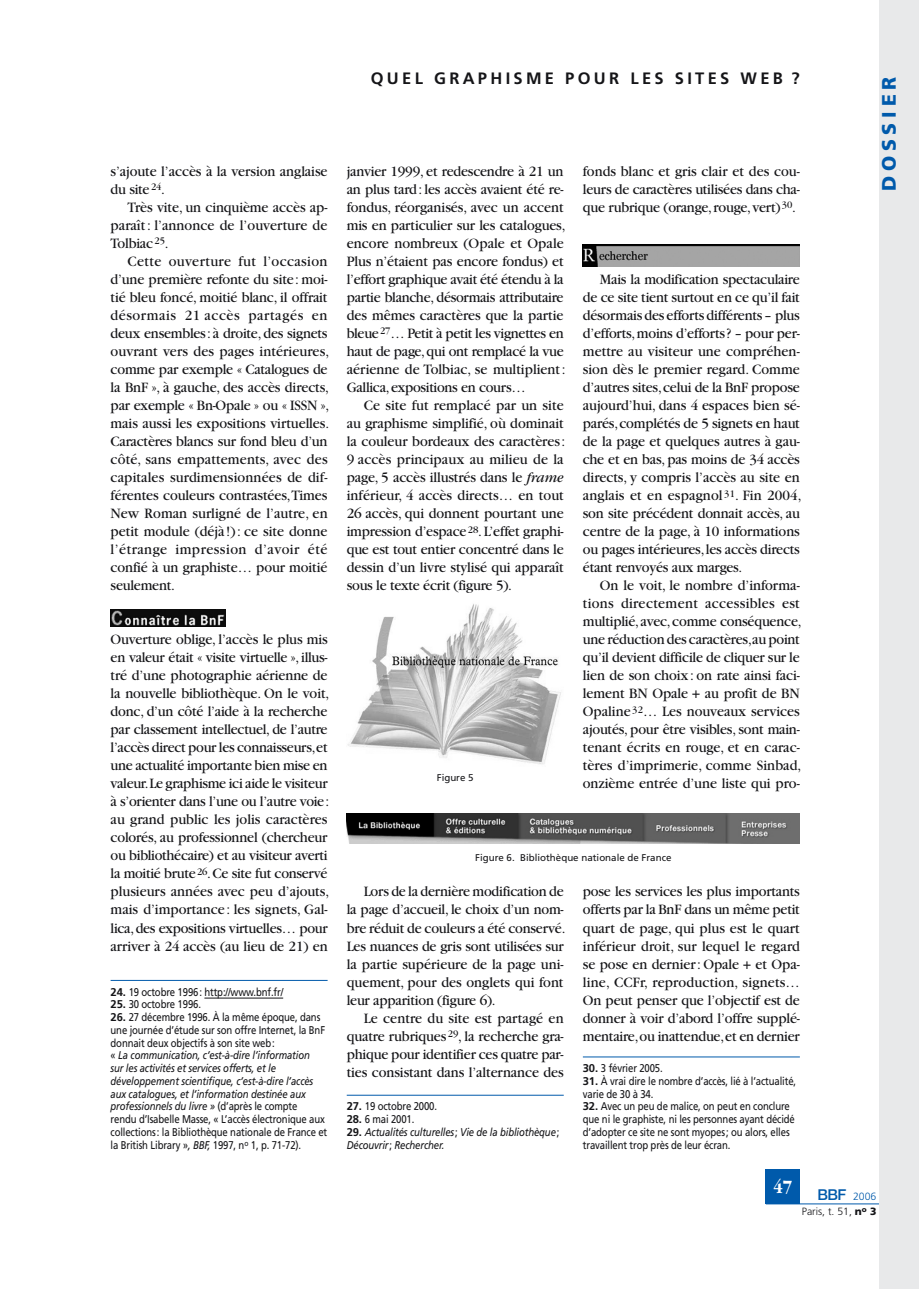
<style>
.page{position:relative;width:919px;height:1289px;background:#fff}
.page>*{position:absolute;margin:0;border:0;box-sizing:border-box;transform-origin:0 0}
.t1{font:900 19.5px "Frutiger";letter-spacing:.25em;color:#005aab}
.t2{font:700 19.5px "Garamond";color:#fff;scale:.85 1}
.t3{font:700 16.5px "Frutiger";letter-spacing:.2em;color:#151518}
.t4{font:15px/18px "Garamond";letter-spacing:-.01em;color:#151518;scale:.95 1}
.t5{font:11.25px/12.8px "Frutiger";letter-spacing:-.015em;color:#151518;scale:.85 1}
.t6{font:italic 11.25px/12.8px "Frutiger";letter-spacing:-.015em;color:#151518;scale:.85 1}
.t7{font:300 10.5px/15.5px "Frutiger";color:#151518;text-align:right}
.t8{font:9.75px "Frutiger";color:#151518}
.s1{font-weight:700}
.s2{font-style:italic}
.s3{font-weight:700;font-style:normal}
.s4{font-style:normal}
.s5{font-family:"Helvetica Neue";font-weight:500;font-size:15px;color:#005aab}
.s6{color:#005aab}
.s7{font-weight:900}
</style>
<div class="page">
<hr style="left:765px;top:1203px;width:153px;height:1px;background:#005aab">
<div style="left:765px;top:1169px;width:34px;height:34px;background:#005aab"></div>
<div style="left:878px;top:0;width:40px;height:1288px;background:#e8e9ea"></div>
<img style="left:111px;top:609px;width:114px;height:17px">
<img style="left:583px;top:245px;width:216px;height:21px">
<img style="left:347px;top:604px;width:214px;height:160px">
<img style="left:347px;top:813px;width:452px;height:30px">
<hr style="left:111px;top:980px;width:216px;height:1px;background:#005aab">
<hr style="left:204px;top:997px;width:79px;height:1px;background:#151518">
<hr style="left:347px;top:1094px;width:216px;height:1px;background:#005aab">
<hr style="left:583px;top:1056px;width:216px;height:1px;background:#005aab">
<p class="t4" style="left:111px;top:163px;width:230px">s’ajoute l’accès à la version anglaise du site <sup>24</sup>.</p>
<p class="t4" style="left:111px;top:199px;width:230px;text-align:justify;text-indent:17px">Très vite, un cinquième accès ap&shy;paraît : l’annonce de l’ouverture de Tolbiac <sup>25</sup>.</p>
<p class="t4" style="left:111px;top:253px;width:232px;text-indent:17px">Cette ouverture fut l’occasion d’une première refonte du site : moi&shy;tié bleu foncé, moitié blanc, il offrait désormais 21 accès partagés en deux ensembles : à droite, des signets ouvrant vers des pages intérieures, comme par exemple « Catalogues de la BnF », à gauche, des accès directs, par exemple « Bn-Opale » ou « ISSN », mais aussi les expositions virtuelles.<br>Caractères blancs sur fond bleu d’un côté, sans empattements, avec des capitales surdimensionnées de dif&shy;férentes couleurs contrastées, Times New Roman surligné de l’autre, en petit module (déjà !) : ce site donne l’étrange impression d’avoir été confié à un graphiste… pour moitié seulement.</p>
<p class="t4" style="left:111px;top:631px;width:232px">Ouverture oblige, l’accès le plus mis en valeur était « visite virtuelle », illus&shy;tré d’une photographie aérienne de la nouvelle bibliothèque. On le voit, donc, d’un côté l’aide à la recherche par classement intellectuel, de l’autre l’accès direct pour les connaisseurs,et une actualité importante bien mise en valeur.Le graphisme ici aide le visiteur à s’orienter dans l’une ou l’autre voie : au grand public les jolis caractères colorés, au professionnel (chercheur ou bibliothécaire) et au visiteur averti la moitié brute <sup>26</sup>. Ce site fut conservé plusieurs années avec peu d’ajouts, mais d’importance : les signets, Gal&shy;lica, des expositions virtuelles… pour arriver à 24 accès (au lieu de 21) en</p>
<p class="t5" style="left:111px;top:985px;width:205px"><span class="s1">24.</span> 19 octobre 1996 : http://www.bnf.fr/</p>
<p class="t5" style="left:111px;top:997px;width:108px"><span class="s1">25.</span> 30 octobre 1996.</p>
<p class="t5" style="left:111px;top:1010px;width:256px"><span class="s1">26.</span> 27 décembre 1996. À la même époque, dans une journée d’étude sur son offre Internet, la BnF donnait deux objectifs à son site web :<br>« <span class="s2">La communication, c’est-à-dire l’information<br>sur les activités et services offerts, et le développement scientifique, c’est-à-dire l’accès aux catalogues, et l’information destinée aux professionnels du livre »</span> (d’après le compte<br>rendu d’Isabelle Masse, « L’accès électronique aux collections : la Bibliothèque nationale de France et la British Library »<span class="s2">, BBF,</span> 1997, n<sup>o</sup> 1, p. 71-72).</p>
<p class="t3" style="left:371px;top:68px;width:430px">QUEL GRAPHISME POUR LES SITES WEB ?</p>
<h1 class="t1" style="left:877px;top:191px;width:116px;rotate:-90deg">DOSSIER</h1>
<p class="t4" style="left:347px;top:163px;width:232px">janvier 1999, et redescendre à 21 un an plus tard : les accès avaient été re&shy;fondus, réorganisés, avec un accent mis en particulier sur les catalogues, encore nombreux (Opale et Opale Plus n’étaient pas encore fondus) et l’effort graphique avait été étendu à la partie blanche, désormais attributaire des mêmes caractères que la partie bleue <sup>27</sup>… Petit à petit les vignettes en haut de page, qui ont remplacé la vue aérienne de Tolbiac, se multiplient :<br>Gallica, expositions en cours…</p>
<p class="t4" style="left:347px;top:397px;width:231px;text-align:justify;text-indent:17px">Ce site fut remplacé par un site au graphisme simplifié, où dominait la couleur bordeaux des caractères :<br>9 accès principaux au milieu de la page, 5 accès illustrés dans le <span class="s2">frame </span>inférieur, 4 accès directs… en tout 26 accès, qui donnent pourtant une impression d’espace <sup>28</sup>. L’effet graphi&shy;que est tout entier concentré dans le dessin d’un livre stylisé qui apparaît sous le texte écrit (figure 5).</p>
<p class="t4" style="left:583px;top:163px;width:230px;text-align:justify">fonds blanc et gris clair et des cou&shy;leurs de caractères utilisées dans cha&shy;que rubrique (orange, rouge, vert) <sup>30</sup>.</p>
<p class="t4" style="left:583px;top:271px;width:232px;text-indent:17px">Mais la modification spectaculaire de ce site tient surtout en ce qu’il fait désormais des efforts différents – plus d’efforts, moins d’efforts ? – pour per&shy;mettre au visiteur une compréhen&shy;sion dès le premier regard. Comme d’autres sites, celui de la BnF propose aujourd’hui, dans 4 espaces bien sé&shy;parés, complétés de 5 signets en haut de la page et quelques autres à gau&shy;che et en bas, pas moins de 34 accès directs, y compris l’accès au site en anglais et en espagnol <sup>31</sup>. Fin 2004, son site précédent donnait accès, au centre de la page, à 10 informations ou pages intérieures, les accès directs étant renvoyés aux marges.</p>
<p class="t4" style="left:583px;top:577px;width:232px;text-indent:17px">On le voit, le nombre d’informa&shy;tions directement accessibles est multiplié, avec, comme conséquence, une réduction des caractères,au point qu’il devient difficile de cliquer sur le lien de son choix : on rate ainsi faci&shy;lement BN Opale + au profit de BN Opaline <sup>32</sup>… Les nouveaux services ajoutés, pour être visibles, sont main&shy;tenant écrits en rouge, et en carac&shy;tères d’imprimerie, comme Sinbad, onzième entrée d’une liste qui pro-</p>
<p class="t8" style="left:437px;top:772px;width:38px">Figure 5</p>
<p class="t8" style="left:475px;top:851px;width:198px">Figure 6. Bibliothèque nationale de France</p>
<p class="t4" style="left:347px;top:883px;width:232px;text-indent:17px">Lors de la dernière modification de la page d’accueil, le choix d’un nom&shy;bre réduit de couleurs a été conservé.<br>Les nuances de gris sont utilisées sur la partie supérieure de la page uni&shy;quement, pour des onglets qui font leur apparition (figure 6).</p>
<p class="t4" style="left:347px;top:1009px;width:230px;text-align:justify;text-indent:17px">Le centre du site est partagé en quatre rubriques <sup>29</sup>, la recherche gra&shy;phique pour identifier ces quatre par&shy;ties consistant dans l’alternance des</p>
<p class="t5" style="left:347px;top:1099px;width:108px"><span class="s1">27.</span> 19 octobre 2000.</p>
<p class="t5" style="left:347px;top:1112px;width:81px"><span class="s1">28.</span> 6 mai 2001.</p>
<p class="t6" style="left:347px;top:1125px;width:252px"><span class="s3">29.</span> Actualités culturelles <span class="s4">;</span> Vie de la bibliothèque<span class="s4">;<br></span>Découvrir<span class="s4">;</span> Rechercher.</p>
<p class="t4" style="left:583px;top:883px;width:230px;text-align:justify">pose les services les plus importants offerts par la BnF dans un même petit quart de page, qui plus est le quart inférieur droit, sur lequel le regard se pose en dernier : Opale + et Opa&shy;line, CCFr, reproduction, signets… On peut penser que l’objectif est de donner à voir d’abord l’offre supplé&shy;mentaire, ou inattendue, et en dernier</p>
<p class="t5" style="left:583px;top:1061px;width:95px"><span class="s1">30.</span> 3 février 2005.</p>
<p class="t5" style="left:583px;top:1074px;width:252px"><span class="s1">31.</span> À vrai dire le nombre d’accès, lié à l’actualité, varie de 30 à 34.</p>
<p class="t5" style="left:583px;top:1099px;width:251px"><span class="s1">32.</span> Avec un peu de malice, on peut en conclure que ni le graphiste, ni les personnes ayant décidé d’adopter ce site ne sont myopes ; ou alors, elles travaillent trop près de leur écran.</p>
<h1 class="t2" style="left:773px;top:1176px;width:23px">47</h1>
<p class="t7" style="left:801px;top:1188px;width:76px"><span class="s5">BBF</span> <span class="s6">2006<br></span>Paris, t. 51, <span class="s7">n</span><sup>o</sup> <span class="s7">3</span></p>
</div>
